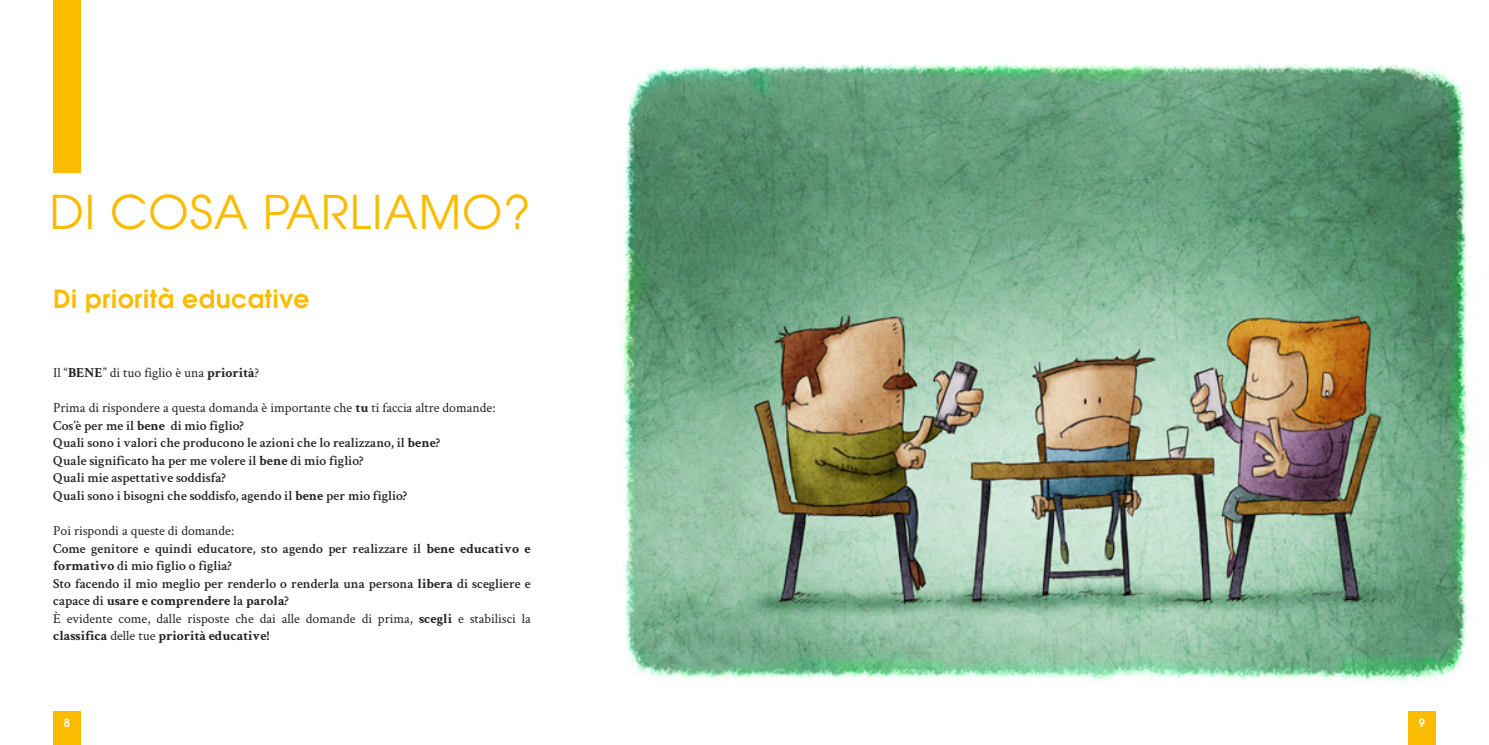
<style>
.page{position:relative;width:1489px;height:745px;background:#fff}
.page>*{position:absolute;margin:0;border:0;box-sizing:border-box;transform-origin:0 0}
.t1{font:46.25px "Avant Garde";letter-spacing:.02em;color:#fabb00}
.t2{font:600 25px "Avant Garde";letter-spacing:.02em;color:#fabb00}
.t3{font:600 13.75px/17.5px "Crimson Text";color:#222223}
.t4{font:13.75px "Crimson Text";color:#222223}
.t5{font:600 11.25px "Avant Garde";color:#fff}
.s1{font-weight:700}
.s2{font-weight:400}
</style>
<div class="page">
<div style="left:1407px;top:710px;width:28px;height:34px;background:#fabb00"></div>
<div style="left:53px;top:710px;width:28px;height:34px;background:#fabb00"></div>
<div style="left:53px;top:0;width:28px;height:172px;background:#fabb00"></div>
<img style="left:618px;top:64px;width:853px;height:619px">
<h1 class="t1" style="left:50px;top:183px;width:482px">DI COSA PARLIAMO?</h1>
<h2 class="t2" style="left:53px;top:282px;width:258px">Di priorità educative</h2>
<p class="t4" style="left:53px;top:363px;width:208px">Il “<span class="s1">BENE</span>” di tuo figlio è una <span class="s1">priorità</span>?</p>
<p class="t3" style="left:53px;top:398px;width:444px"><span class="s2">Prima di rispondere a questa domanda è importante che</span> <span class="s1">tu</span> <span class="s2">ti faccia altre domande:<br></span>Cos’è per me il <span class="s1">bene</span> di mio figlio?<br>Quali sono i valori che producono le azioni che lo realizzano, il <span class="s1">bene</span>?<br>Quale significato ha per me volere il <span class="s1">bene</span> di mio figlio?<br>Quali mie aspettative soddisfa?<br>Quali sono i bisogni che soddisfo, agendo il <span class="s1">bene</span> per mio figlio?</p>
<p class="t3" style="left:53px;top:520px;width:479px"><span class="s2">Poi rispondi a queste di domande:<br></span>Come genitore e quindi educatore, sto agendo per realizzare il <span class="s1">bene educativo e formativo</span> di mio figlio o figlia?<br>Sto facendo il mio meglio per renderlo o renderla una persona <span class="s1">libera</span> di scegliere e capace di <span class="s1">usare e comprendere</span> la <span class="s1">parola</span>?<br><span class="s2">È evidente come, dalle risposte che dai alle domande di prima,</span> <span class="s1">scegli</span> <span class="s2">e stabilisci la </span><span class="s1">classifica</span> <span class="s2">delle tue</span> <span class="s1">priorità educative!</span></p>
<p class="t5" style="left:64px;top:715px;width:8px">8</p>
<p class="t5" style="left:1418px;top:715px;width:8px">9</p>
</div>
